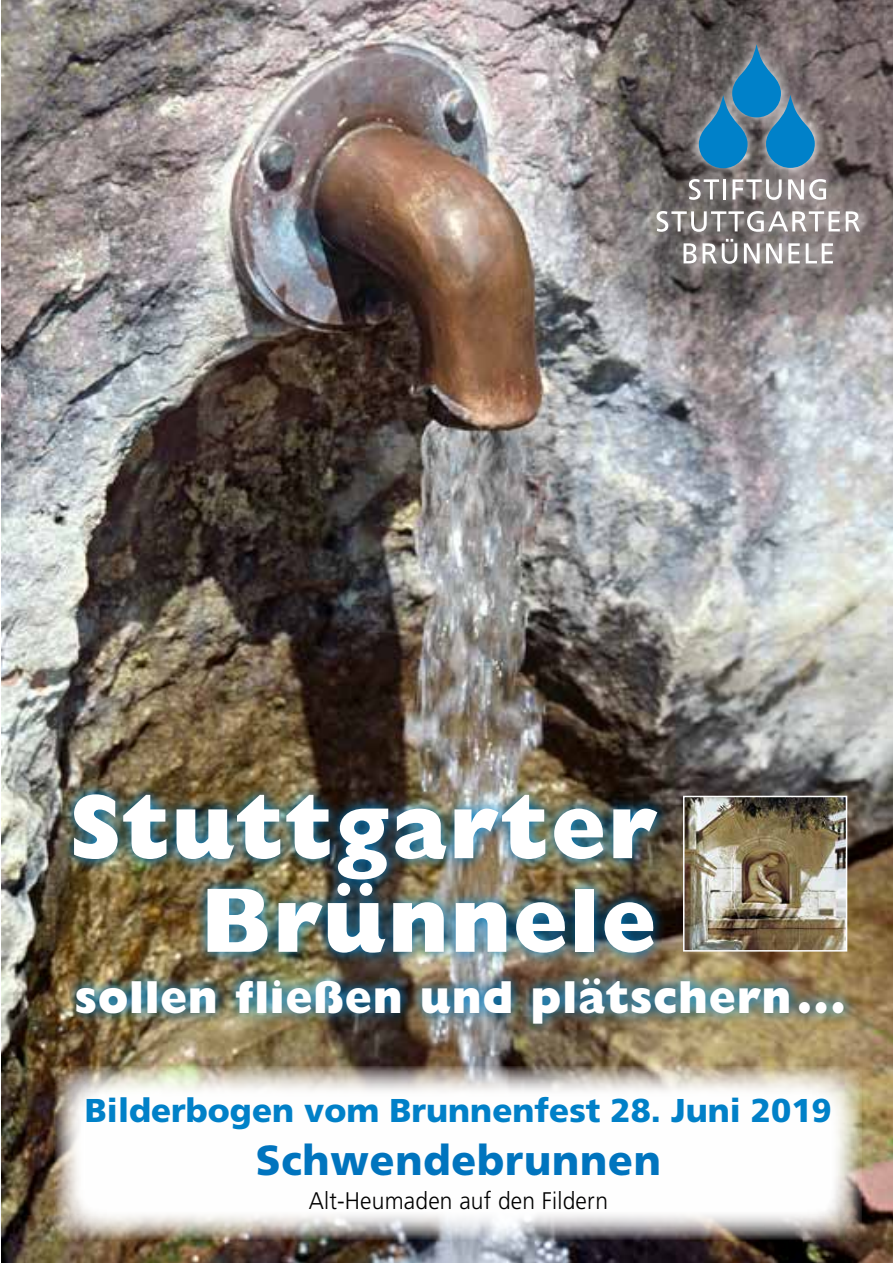
<style>
.page{position:relative;width:893px;height:1263px;background:#fff}
.page>*{position:absolute;margin:0;border:0;box-sizing:border-box;transform-origin:0 0}
.t1{font:800 92.4px/93.6px "Gill Sans";letter-spacing:.015em;color:#fff;text-align:right}
.t2{font:800 46.65px "Gill Sans";letter-spacing:.015em;color:#fff;scale:.95 1}
.t3{font:900 42px "Frutiger";letter-spacing:.02em;color:#0075bf}
.t4{font:900 33px "Frutiger";color:#0081c9}
.t5{font:300 24px "Frutiger";letter-spacing:.01em;color:#000;scale:.95 1}
</style>
<div class="page">
<img style="left:2px;top:0;width:891px;height:1263px">
<img style="left:63px;top:964px;width:794px;height:73px">
<img style="left:686px;top:799px;width:158px;height:149px">
<div style="left:683px;top:796px;width:164px;height:155px;border:2px solid #fff"></div>
<img style="left:60px;top:780px;width:610px;height:187px">
<svg style="left:612px;top:0;width:281px;height:318px;background:#7e7575"></svg>
<svg style="left:643px;top:33px;width:229px;height:245px;background:#776e6d"></svg>
<svg style="left:508px;top:0;width:329px;height:168px;background:#747b83"></svg>
<svg style="left:689px;top:179px;width:30px;height:21px"></svg>
<hr style="left:723px;top:179px;width:3px;height:20px;background:#fff">
<svg style="left:733px;top:179px;width:49px;height:21px"></svg>
<svg style="left:788px;top:179px;width:38px;height:21px"></svg>
<svg style="left:657px;top:211px;width:183px;height:21px"></svg>
<svg style="left:846px;top:211px;width:14px;height:20px"></svg>
<svg style="left:684px;top:243px;width:12px;height:20px"></svg>
<svg style="left:703px;top:239px;width:34px;height:25px"></svg>
<svg style="left:744px;top:243px;width:16px;height:20px"></svg>
<svg style="left:766px;top:243px;width:16px;height:20px"></svg>
<svg style="left:788px;top:243px;width:12px;height:20px"></svg>
<svg style="left:806px;top:243px;width:27px;height:20px"></svg>
<svg style="left:54px;top:1066px;width:808px;height:173px"></svg>
<h1 class="t1" style="left:70px;top:780px;width:589px">Stuttgarter<br>Brünnele</h1>
<h2 class="t2" style="left:75px;top:970px;width:813px">sollen fließen und plätschern...</h2>
<p class="t4" style="left:85px;top:1091px;width:748px">Bilderbogen vom Brunnenfest 28. Juni 2019</p>
<p class="t3" style="left:256px;top:1134px;width:407px">Schwendebrunnen</p>
<p class="t5" style="left:309px;top:1187px;width:316px">Alt-Heumaden auf den Fildern</p>
</div>
